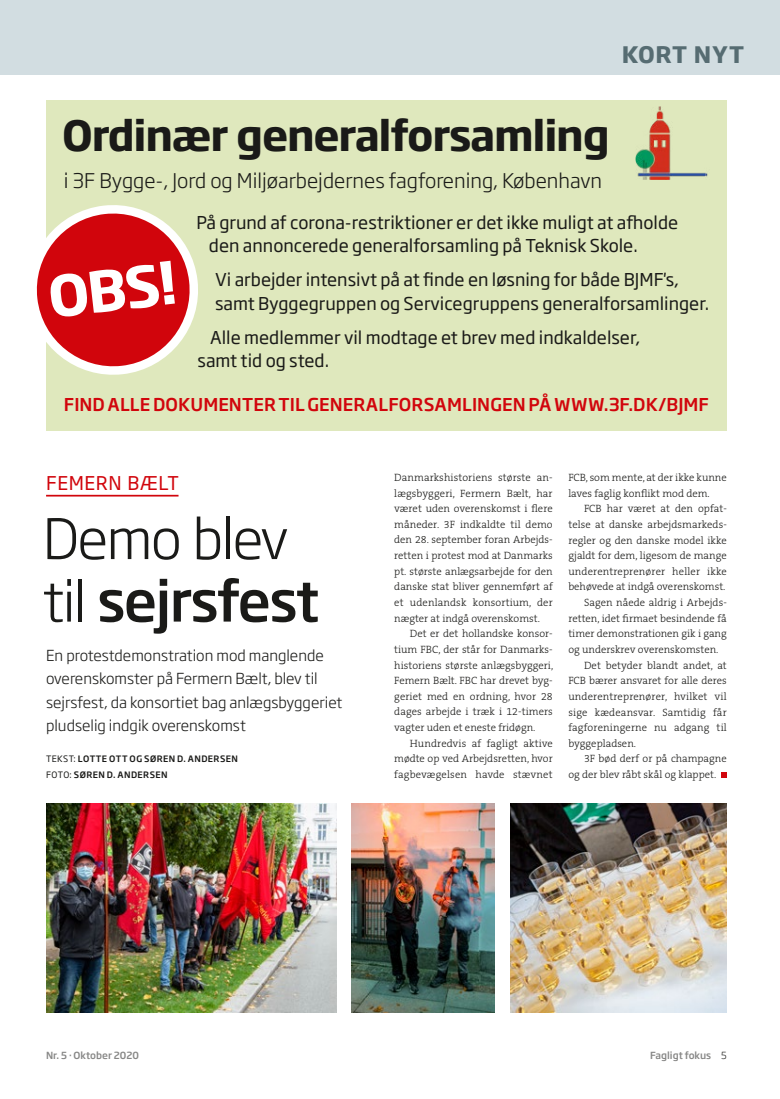
<style>
.page{position:relative;width:780px;height:1099px;background:#fff}
.page>*{position:absolute;margin:0;border:0;box-sizing:border-box;transform-origin:0 0}
.t1{font:700 55.12px "Soho Gothic Pro";color:#fff}
.t2{font:300 55px/62.5px "Soho Gothic Pro";letter-spacing:-.03em;color:#1a1a18}
.t3{font:700 41.25px "Soho Gothic Pro";letter-spacing:-.03em;color:#1a1a18}
.t4{font:700 22.5px "Soho Gothic Pro";letter-spacing:.025em;color:#566c72}
.t5{font:300 20px "Soho Gothic Pro";color:#1a1a18}
.t6{font:18.75px "Soho Gothic Pro";letter-spacing:.025em;color:#d1050c}
.t7{font:17.5px/23.4px "Soho Gothic Pro";color:#1a1a18}
.t8{font:500 17.5px "Soho Gothic Pro";letter-spacing:.005em;color:#d1050c}
.t9{font:300 15px/23.4px "Soho Gothic Pro";color:#1a1a18}
.t10{font:300 10.62px/15.6px "The Serif B W3";color:#1a1a18;text-align:justify}
.t11{font:500 9.75px "Soho Gothic Pro";color:#878786}
.t12{font:500 8.75px/15.6px "Soho Gothic Pro";letter-spacing:.045em;color:#1a1a18}
.s1{font-weight:500}
.s2{font-weight:400}
.s3{font-weight:300;color:#1a1a18}
</style>
<div class="page">
<div style="left:0;top:0;width:780px;height:74px;background:#d2dde1"></div>
<hr style="left:46px;top:495px;width:132px;height:1px;background:#d1050c">
<svg style="left:721px;top:772px;width:5px;height:6px"></svg>
<img style="left:46px;top:804px;width:290px;height:208px">
<img style="left:352px;top:804px;width:142px;height:208px">
<img style="left:510px;top:804px;width:216px;height:208px">
<div style="left:46px;top:100px;width:681px;height:330px;background:#dfe8bd"></div>
<img style="left:635px;top:107px;width:73px;height:72px">
<svg style="left:36px;top:205px;width:162px;height:170px"></svg>
<h3 class="t4" style="left:621px;top:36px;width:124px">KORT NYT</h3>
<h3 class="t3" style="left:62px;top:103px;width:549px">Ordinær generalforsamling</h3>
<h3 class="t5" style="left:64px;top:165px;width:539px">i 3F Bygge-, Jord og Miljøarbejdernes fagforening, København</h3>
<h3 class="t7" style="left:209px;top:209px;width:471px;text-indent:-12px">På grund af corona-restriktioner er det ikke muligt at afholde den annoncerede generalforsamling på Teknisk Skole.</h3>
<h3 class="t7" style="left:215px;top:267px;width:495px">Vi arbejder intensivt på at finde en løsning for både BJMF's, samt Byggegruppen og Servicegruppens generalforsamlinger.</h3>
<h3 class="t7" style="left:198px;top:324px;width:444px;text-indent:12px">Alle medlemmer vil modtage et brev med indkaldelser, samt tid og sted.</h3>
<h3 class="t8" style="left:64px;top:390px;width:646px">FIND ALLE DOKUMENTER TIL GENERALFORSAMLINGEN PÅ WWW.3F.DK/BJMF</h3>
<h1 class="t1" style="left:43px;top:254px;width:131px;rotate:-7deg">OBS!</h1>
<h3 class="t6" style="left:46px;top:468px;width:134px">FEMERN BÆLT</h3>
<h2 class="t2" style="left:43px;top:504px;width:278px">Demo blev til <span class="s1">sejrsfest</span></h2>
<h3 class="t9" style="left:46px;top:642px;width:298px">En protestdemonstration mod manglende overenskomster på Fermern Bælt, blev til sejrsfest, da konsortiet bag anlægsbyggeriet pludselig indgik overenskomst</h3>
<p class="t12" style="left:46px;top:750px;width:193px"><span class="s2">TEKST:</span> LOTTE OTT OG SØREN D. ANDERSEN<br><span class="s2">FOTO:</span> SØREN D. ANDERSEN</p>
<p class="t10" style="left:394px;top:469px;width:160px">Danmarkshistoriens største an&shy;lægsbyggeri, Fermern Bælt, har været uden overenskomst i flere måneder. 3F indkaldte til demo den 28. september foran Arbejds&shy;retten i protest mod at Danmarks pt. største anlægsarbejde for den danske stat bliver gennemført af et udenlandsk konsortium, der nægter at indgå overenskomst.</p>
<p class="t10" style="left:394px;top:626px;width:160px;text-indent:16px">Det er det hollandske konsor&shy;tium FBC, der står for Danmarks&shy;historiens største anlægsbyggeri, Femern Bælt. FBC har drevet byg&shy;geriet med en ordning, hvor 28 dages arbejde i træk i 12-timers vagter uden et eneste fridøgn.</p>
<p class="t10" style="left:394px;top:735px;width:160px;text-indent:16px">Hundredvis af fagligt aktive mødte op ved Arbejdsretten, hvor fagbevægelsen havde stævnet</p>
<p class="t10" style="left:568px;top:469px;width:160px">FCB, som mente, at der ikke kunne laves faglig konflikt mod dem.</p>
<p class="t10" style="left:584px;top:501px;width:144px">FCB har været at den opfat-</p>
<p class="t10" style="left:568px;top:516px;width:160px">telse at danske arbejdsmarkeds-</p>
<p class="t10" style="left:568px;top:532px;width:160px">regler og den danske model ikke</p>
<p class="t10" style="left:568px;top:548px;width:160px">gjaldt for dem, ligesom de mange</p>
<p class="t10" style="left:568px;top:563px;width:160px">underentreprenører heller ikke</p>
<p class="t10" style="left:568px;top:579px;width:159px">behøvede at indgå overenskomst.</p>
<p class="t10" style="left:584px;top:594px;width:144px">Sagen nåede aldrig i Arbejds-</p>
<p class="t10" style="left:568px;top:610px;width:160px">retten, idet firmaet besindende få</p>
<p class="t10" style="left:568px;top:626px;width:160px">timer demonstrationen gik i gang</p>
<p class="t10" style="left:568px;top:641px;width:151px">og underskrev overenskomsten.</p>
<p class="t10" style="left:584px;top:657px;width:144px">Det betyder blandt andet, at</p>
<p class="t10" style="left:568px;top:673px;width:160px">FCB bærer ansvaret for alle deres</p>
<p class="t10" style="left:568px;top:688px;width:160px">underentreprenører, hvilket vil</p>
<p class="t10" style="left:568px;top:704px;width:160px">sige kædeansvar. Samtidig får</p>
<p class="t10" style="left:568px;top:719px;width:160px">fagforeningerne nu adgang til</p>
<p class="t10" style="left:568px;top:735px;width:69px">byggepladsen.</p>
<p class="t10" style="left:584px;top:751px;width:144px">3F bød derf or på champagne</p>
<p class="t10" style="left:568px;top:766px;width:149px">og der blev råbt skål og klappet.</p>
<p class="t11" style="left:46px;top:1048px;width:94px">Nr. 5 · Oktober 2020</p>
<p class="t11" style="left:650px;top:1048px;width:78px">Fagligt fokus <span class="s3">5</span></p>
</div>
